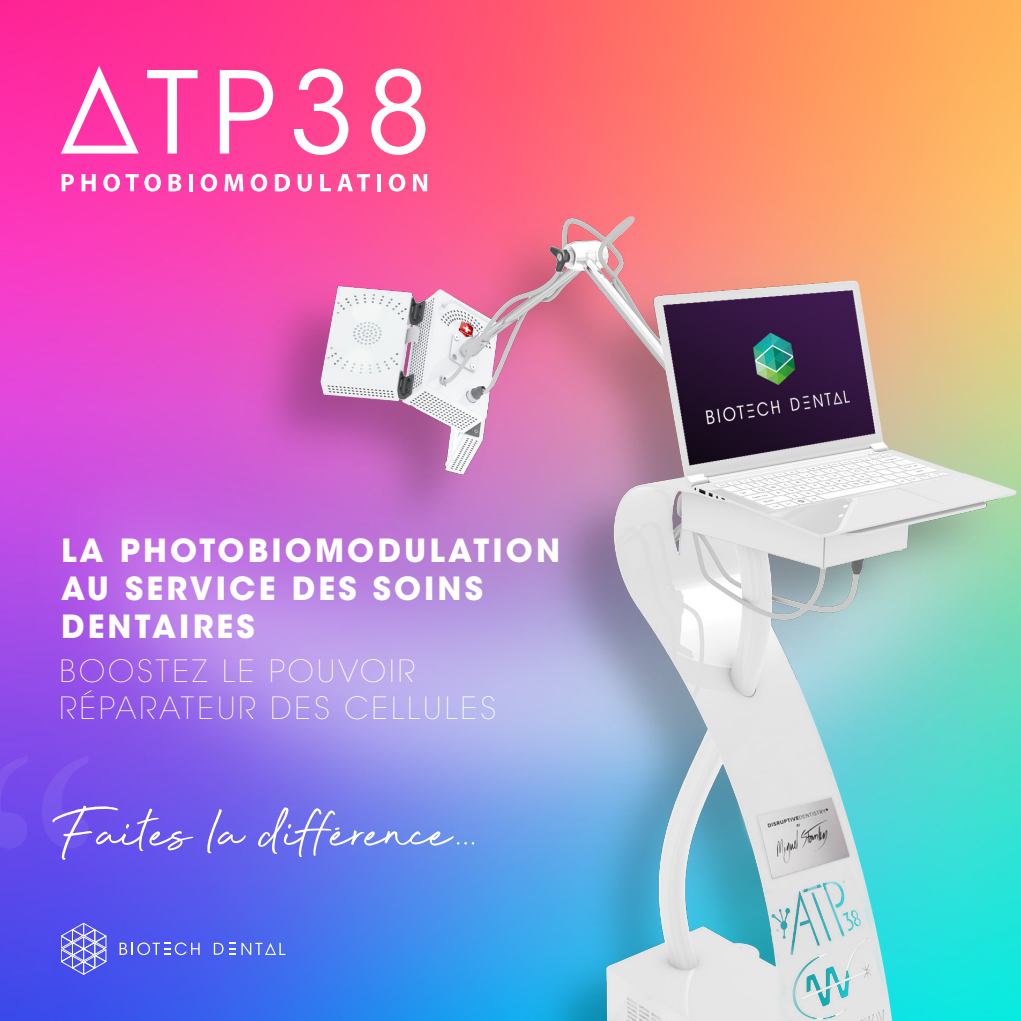
<style>
.page{position:relative;width:1021px;height:1021px;background:#fff}
.page>*{position:absolute;margin:0;border:0;box-sizing:border-box;transform-origin:0 0}
.t1{font:72px "Beyond Infinity";color:#fff}
.t2{font:700 31.8px/38px "ITC Avant Garde Std";letter-spacing:.1em;color:#fff}
.t3{font:200 30.4px "ITC Avant Garde Std";letter-spacing:.1em;color:#fff}
</style>
<div class="page">
<img style="left:0;top:0;width:1020px;height:127px">
<img style="left:0;top:127px;width:1020px;height:893px">
<svg style="left:147px;top:70px;width:51px;height:83px"></svg>
<svg style="left:61px;top:66px;width:78px;height:87px"></svg>
<svg style="left:220px;top:70px;width:53px;height:83px"></svg>
<svg style="left:294px;top:69px;width:54px;height:86px"></svg>
<svg style="left:371px;top:69px;width:54px;height:86px"></svg>
<svg style="left:62px;top:174px;width:12px;height:17px"></svg>
<svg style="left:81px;top:174px;width:15px;height:17px"></svg>
<svg style="left:103px;top:174px;width:58px;height:17px"></svg>
<svg style="left:168px;top:174px;width:13px;height:17px"></svg>
<hr style="left:189px;top:174px;width:4px;height:17px;background:#fff">
<svg style="left:201px;top:174px;width:16px;height:17px"></svg>
<svg style="left:224px;top:174px;width:19px;height:17px"></svg>
<svg style="left:251px;top:174px;width:16px;height:17px"></svg>
<svg style="left:275px;top:174px;width:15px;height:17px"></svg>
<svg style="left:298px;top:174px;width:14px;height:17px"></svg>
<svg style="left:320px;top:174px;width:11px;height:17px"></svg>
<svg style="left:337px;top:174px;width:33px;height:17px"></svg>
<hr style="left:377px;top:174px;width:4px;height:17px;background:#fff">
<svg style="left:389px;top:174px;width:16px;height:17px"></svg>
<svg style="left:413px;top:174px;width:14px;height:17px"></svg>
<svg style="left:120px;top:942px;width:80px;height:13px"></svg>
<svg style="left:229px;top:942px;width:56px;height:13px"></svg>
<svg style="left:214px;top:942px;width:9px;height:12px"></svg>
<svg style="left:61px;top:923px;width:46px;height:51px;background:#7b7df1"></svg>
<svg style="left:0;top:755px;width:89px;height:93px;background:#744eeb"></svg>
<svg style="left:457px;top:842px;width:17px;height:2px"></svg>
<p class="t2" style="left:61px;top:531px;width:500px">LA PHOTOBIOMODULATION<br>AU SERVICE DES SOINS</p>
<p class="t2" style="left:61px;top:607px;width:195px">DENTAIRES</p>
<p class="t3" style="left:60px;top:653px;width:357px">BOOSTEZ LE POUVOIR</p>
<p class="t3" style="left:60px;top:690px;width:438px">RÉPARATEUR DES CELLULES</p>
<p class="t1" style="left:61px;top:789px;width:392px">Faites la difference</p>
</div>
